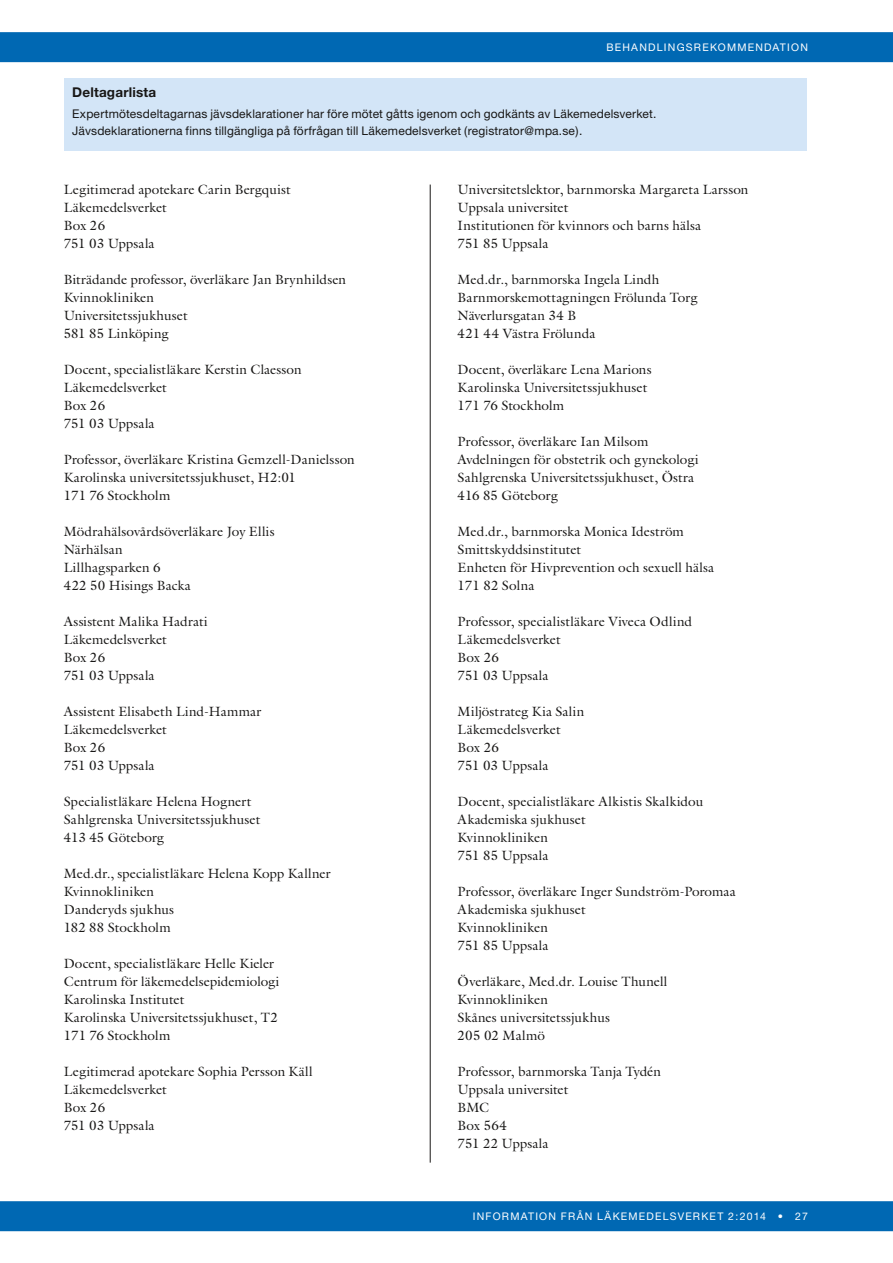
<style>
.page{position:relative;width:893px;height:1263px;background:#fff}
.page>*{position:absolute;margin:0;border:0;box-sizing:border-box;transform-origin:0 0}
.t1{font:13.5px/18px "Galliard LT";letter-spacing:.005em;color:#181716}
.t2{font:700 13.5px "Helvetica Neue";letter-spacing:.015em;color:#181716}
.t3{font:12px/16.5px "Helvetica Neue";letter-spacing:.01em;color:#181716}
.t4{font:10.5px "Helvetica Neue";letter-spacing:.12em;color:#fff}
</style>
<div class="page">
<div style="left:0;top:1201px;width:893px;height:30px;background:#0068b3"></div>
<div style="left:0;top:32px;width:893px;height:30px;background:#0068b3"></div>
<hr style="left:430px;top:185px;width:1px;height:977px;background:#181716">
<div style="left:64px;top:78px;width:742px;height:73px;background:#d3e5f7"></div>
<p class="t4" style="left:606px;top:41px;width:203px">behandli ngsrekommendation</p>
<p class="t2" style="left:72px;top:84px;width:86px">Deltagarlista</p>
<p class="t3" style="left:72px;top:106px;width:586px">Expertmötesdeltagarnas jävsdeklarationer har före mötet gåtts igenom och godkänts av Läkemedelsverket.<br>Jävsdeklarationerna finns tillgängliga på förfrågan till Läkemedelsverket (registrator@mpa.se).</p>
<p class="t1" style="left:64px;top:180px;width:228px">Legitimerad apotekare Carin Bergquist<br>Läkemedelsverket<br>Box 26<br>751 03 Uppsala</p>
<p class="t1" style="left:64px;top:270px;width:284px">Biträdande professor, överläkare Jan Brynhildsen<br>Kvinnokliniken<br>Universitetssjukhuset<br>581 85 Linköping</p>
<p class="t1" style="left:64px;top:360px;width:239px">Docent, specialistläkare Kerstin Claesson<br>Läkemedelsverket<br>Box 26<br>751 03 Uppsala</p>
<p class="t1" style="left:64px;top:450px;width:292px">Professor, överläkare Kristina Gemzell-Danielsson<br>Karolinska universitetssjukhuset, H2:01<br>171 76 Stockholm</p>
<p class="t1" style="left:64px;top:522px;width:212px">Mödrahälsovårdsöverläkare Joy Ellis<br>Närhälsan<br>Lillhagsparken 6<br>422 50 Hisings Backa</p>
<p class="t1" style="left:64px;top:612px;width:145px">Assistent Malika Hadrati<br>Läkemedelsverket<br>Box 26<br>751 03 Uppsala</p>
<p class="t1" style="left:64px;top:702px;width:199px">Assistent Elisabeth Lind-Hammar<br>Läkemedelsverket<br>Box 26<br>751 03 Uppsala</p>
<p class="t1" style="left:64px;top:792px;width:198px">Specialistläkare Helena Hognert<br>Sahlgrenska Universitetssjukhuset<br>413 45 Göteborg</p>
<p class="t1" style="left:64px;top:864px;width:268px">Med.dr., specialistläkare Helena Kopp Kallner<br>Kvinnokliniken<br>Danderyds sjukhus<br>182 88 Stockholm</p>
<p class="t1" style="left:64px;top:954px;width:217px">Docent, specialistläkare Helle Kieler<br>Centrum för läkemedelsepidemiologi<br>Karolinska Institutet<br>Karolinska Universitetssjukhuset, T2<br>171 76 Stockholm</p>
<p class="t1" style="left:64px;top:1062px;width:250px">Legitimerad apotekare Sophia Persson Käll<br>Läkemedelsverket<br>Box 26<br>751 03 Uppsala</p>
<p class="t1" style="left:458px;top:180px;width:292px">Universitetslektor, barnmorska Margareta Larsson Uppsala universitet<br>Institutionen för kvinnors och barns hälsa<br>751 85 Uppsala</p>
<p class="t1" style="left:458px;top:270px;width:241px">Med.dr., barnmorska Ingela Lindh<br>Barnmorskemottagningen Frölunda Torg<br>Näverlursgatan 34 B<br>421 44 Västra Frölunda</p>
<p class="t1" style="left:458px;top:360px;width:195px">Docent, överläkare Lena Marions<br>Karolinska Universitetssjukhuset<br>171 76 Stockholm</p>
<p class="t1" style="left:458px;top:432px;width:242px">Professor, överläkare Ian Milsom Avdelningen för obstetrik och gynekologi Sahlgrenska Universitetssjukhuset, Östra 416 85 Göteborg</p>
<p class="t1" style="left:458px;top:522px;width:258px">Med.dr., barnmorska Monica Ideström<br>Smittskyddsinstitutet<br>Enheten för Hivprevention och sexuell hälsa<br>171 82 Solna</p>
<p class="t1" style="left:458px;top:612px;width:236px">Professor, specialistläkare Viveca Odlind<br>Läkemedelsverket<br>Box 26<br>751 03 Uppsala</p>
<p class="t1" style="left:458px;top:702px;width:128px">Miljöstrateg Kia Salin<br>Läkemedelsverket<br>Box 26<br>751 03 Uppsala</p>
<p class="t1" style="left:458px;top:792px;width:247px">Docent, specialistläkare Alkistis Skalkidou<br>Akademiska sjukhuset<br>Kvinnokliniken<br>751 85 Uppsala</p>
<p class="t1" style="left:458px;top:882px;width:279px">Professor, överläkare Inger Sundström-Poromaa<br>Akademiska sjukhuset<br>Kvinnokliniken<br>751 85 Uppsala</p>
<p class="t1" style="left:458px;top:972px;width:211px">Överläkare, Med.dr. Louise Thunell<br>Kvinnokliniken<br>Skånes universitetssjukhus<br>205 02 Malmö</p>
<p class="t1" style="left:458px;top:1062px;width:205px">Professor, barnmorska Tanja Tydén<br>Uppsala universitet<br>BMC<br>Box 564<br>751 22 Uppsala</p>
<p class="t4" style="left:473px;top:1210px;width:337px">Information från Läkemedelsverket 2:2014 • 27</p>
</div>
